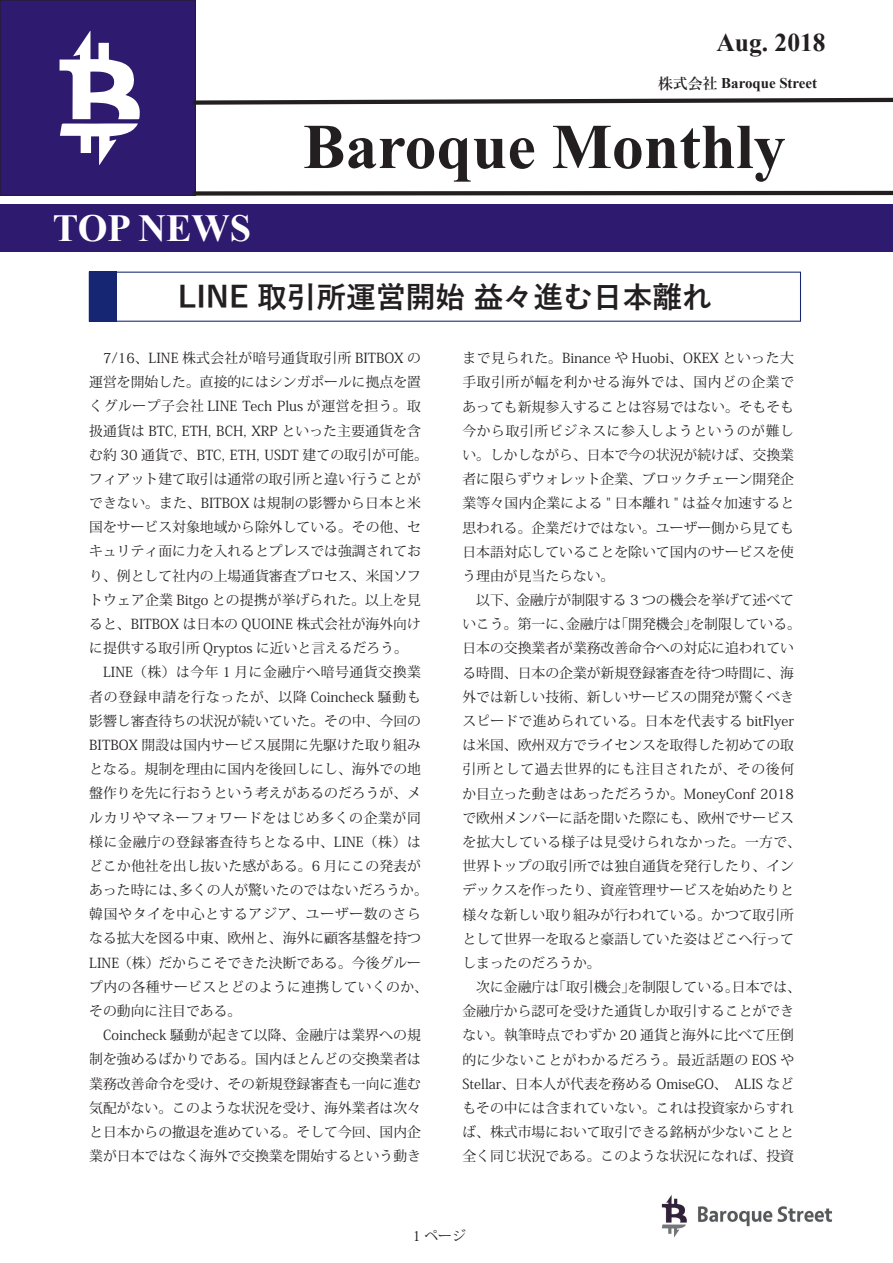
<style>
.page{position:relative;width:893px;height:1263px;background:#fff}
.page>*{position:absolute;margin:0;border:0;box-sizing:border-box;transform-origin:0 0}
.t1{font:700 63.75px "Times New Roman";color:#231f20}
.t2{font:700 38.25px "Times New Roman";color:#fff}
.t3{font:700 29.7px "Yu Gothic";color:#231f20}
.t4{font:700 25.5px "Times New Roman";color:#231f20}
.t5{font:700 14.85px "Times New Roman";color:#231f20}
.t6{font:13.8px/24.2px "Koz Min Pr 6 N";color:#231f20}
.s1{font-family:"Koz Min Pr 6 N";font-weight:400;font-size:34.05px;color:#231f20}
.s2{font-family:"Yu Mincho";font-weight:600}
.s3{font-size:31.95px}
</style>
<div class="page">
<img style="left:661px;top:1195px;width:171px;height:43px">
<div style="left:0;top:0;width:195px;height:195px;background:#2e1a6e"></div>
<div style="left:0;top:0;width:196px;height:196px;border:1px solid #231f20"></div>
<svg style="left:60px;top:31px;width:80px;height:134px"></svg>
<svg style="left:189px;top:189px;width:704px;height:7px"></svg>
<svg style="left:193px;top:96px;width:700px;height:11px"></svg>
<div style="left:0;top:204px;width:893px;height:48px;background:#2e1a6e"></div>
<div style="left:90px;top:271px;width:27px;height:51px;background:#162673"></div>
<h3 class="t4" style="left:716px;top:25px;width:111px">Aug. 2018</h3>
<h2 class="t2" style="left:0;top:201px;width:253px"><span class="s1">　</span> TOP NEWS</h2>
<p class="t5" style="left:658px;top:73px;width:161px"><span class="s2">株式会社</span> Baroque Street</p>
<h1 class="t1" style="left:303px;top:103px;width:484px">Baroque Monthly</h1>
<h3 class="t3" style="left:178px;top:280px;width:595px">LINE 取引所運営開始 益々進む日本離れ <span class="s3">　</span></h3>
<p class="t6" style="left:89px;top:346px;width:340px">　7/16、LINE 株式会社が暗号通貨取引所 BITBOX の運営を開始した。直接的にはシンガポールに拠点を置くグループ子会社 LINE Tech Plus が運営を担う。取扱通貨は BTC, ETH, BCH, XRP といった主要通貨を含む約 30 通貨で、BTC, ETH, USDT 建ての取引が可能。フィアット建て取引は通常の取引所と違い行うことができない。また、BITBOX は規制の影響から日本と米国をサービス対象地域から除外している。その他、セキュリティ面に力を入れるとプレスでは強調されており、例として社内の上場通貨審査プロセス、米国ソフトウェア企業 Bitgo との提携が挙げられた。以上を見ると、BITBOX は日本の QUOINE 株式会社が海外向けに提供する取引所 Qryptos に近いと言えるだろう。　LINE（株）は今年 1 月に金融庁へ暗号通貨交換業者の登録申請を行なったが、以降 Coincheck 騒動も影響し審査待ちの状況が続いていた。その中、今回の<br>BITBOX 開設は国内サービス展開に先駆けた取り組みとなる。規制を理由に国内を後回しにし、海外での地盤作りを先に行おうという考えがあるのだろうが、メルカリやマネーフォワードをはじめ多くの企業が同様に金融庁の登録審査待ちとなる中、LINE（株）はどこか他社を出し抜いた感がある。6 月にこの発表があった時には、多くの人が驚いたのではないだろうか。韓国やタイを中心とするアジア、ユーザー数のさらなる拡大を図る中東、欧州と、海外に顧客基盤を持つ<br>LINE（株）だからこそできた決断である。今後グループ内の各種サービスとどのように連携していくのか、その動向に注目である。<br>　Coincheck 騒動が起きて以降、金融庁は業界への規制を強めるばかりである。国内ほとんどの交換業者は業務改善命令を受け、その新規登録審査も一向に進む気配がない。このような状況を受け、海外業者は次々と日本からの撤退を進めている。そして今回、国内企業が日本ではなく海外で交換業を開始するという動き</p>
<p class="t6" style="left:462px;top:346px;width:340px">まで見られた。Binance や Huobi、OKEX といった大手取引所が幅を利かせる海外では、国内どの企業であっても新規参入することは容易ではない。そもそも今から取引所ビジネスに参入しようというのが難しい。しかしながら、日本で今の状況が続けば、交換業者に限らずウォレット企業、ブロックチェーン開発企業等々国内企業による " 日本離れ " は益々加速すると思われる。企業だけではない。ユーザー側から見ても日本語対応していることを除いて国内のサービスを使う理由が見当たらない。<br>　以下、金融庁が制限する 3 つの機会を挙げて述べていこう。第一に、金融庁は「開発機会」を制限している。日本の交換業者が業務改善命令への対応に追われている時間、日本の企業が新規登録審査を待つ時間に、海外では新しい技術、新しいサービスの開発が驚くべきスピードで進められている。日本を代表する bitFlyerは米国、欧州双方でライセンスを取得した初めての取引所として過去世界的にも注目されたが、その後何か目立った動きはあっただろうか。MoneyConf 2018で欧州メンバーに話を聞いた際にも、欧州でサービスを拡大している様子は見受けられなかった。一方で、世界トップの取引所では独自通貨を発行したり、インデックスを作ったり、資産管理サービスを始めたりと様々な新しい取り組みが行われている。かつて取引所として世界一を取ると豪語していた姿はどこへ行ってしまったのだろうか。<br>　次に金融庁は「取引機会」を制限している。日本では、金融庁から認可を受けた通貨しか取引することができない。執筆時点でわずか 20 通貨と海外に比べて圧倒的に少ないことがわかるだろう。最近話題の EOS や<br>Stellar、日本人が代表を務める OmiseGO、　ALIS などもその中には含まれていない。これは投資家からすれば、株式市場において取引できる銘柄が少ないことと全く同じ状況である。このような状況になれば、投資</p>
<p class="t6" style="left:412px;top:1224px;width:55px">1 ページ</p>
</div>
